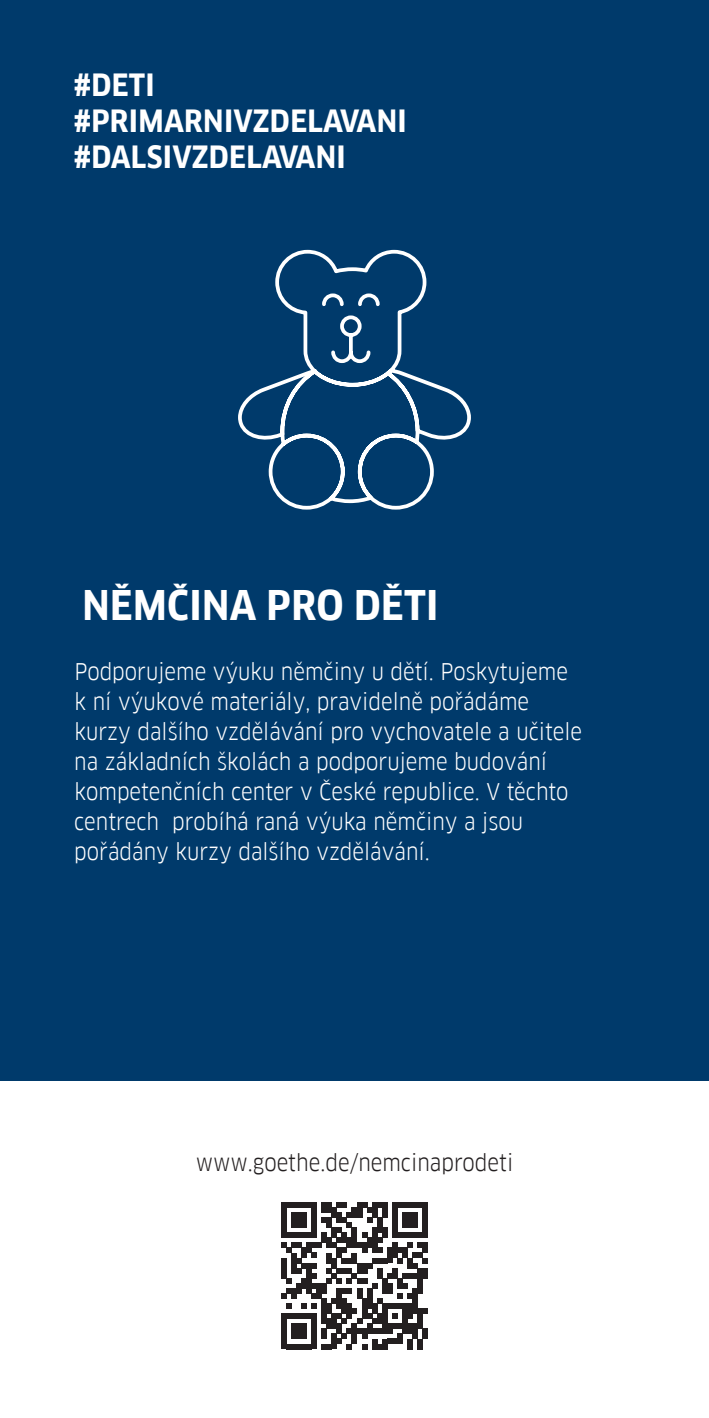
<style>
.page{position:relative;width:709px;height:1418px;background:#fff}
.page>*{position:absolute;margin:0;border:0;box-sizing:border-box;transform-origin:0 0}
.headline{font:700 40px "Goethe FF Clan";letter-spacing:.01em;color:#fff}
.t1{font:700 30px "Goethe FF Clan";letter-spacing:.01em;color:#fff}
.t2{font:22.5px/30px "Goethe FF Clan";color:#fff}
.t3{font:22.5px "Goethe FF Clan";color:#231f20}
</style>
<div class="page">
<div style="left:0;top:0;width:709px;height:1080px;background:#003a6b"></div>
<svg style="left:238px;top:249px;width:233px;height:261px"></svg>
<svg style="left:281px;top:1202px;width:147px;height:146px"></svg>
<div style="left:423px;top:1328px;width:5px;height:10px;background:#231f20"></div>
<p class="t1" style="left:74px;top:68px;width:82px">#DETI</p>
<p class="t1" style="left:74px;top:104px;width:334px">#PRIMARNIVZDELAVANI</p>
<p class="t1" style="left:74px;top:140px;width:273px">#DALSIVZDELAVANI</p>
<p class="headline" style="left:83px;top:582px;width:357px">NĚMČINA PRO DĚTI</p>
<p class="t2" style="left:74px;top:656px;width:509px">Podporujeme výuku němčiny u dětí. Poskytujeme k ní výukové materiály, pravidelně pořádáme kurzy dalšího vzdělávání pro vychovatele a učitele na základních školách a podporujeme budování kompetenčních center v České republice. V těchto centrech probíhá raná výuka němčiny a jsou pořádány kurzy dalšího vzdělávání.</p>
<p class="t3" style="left:196px;top:1148px;width:319px">www.goethe.de/nemcinaprodeti</p>
</div>
